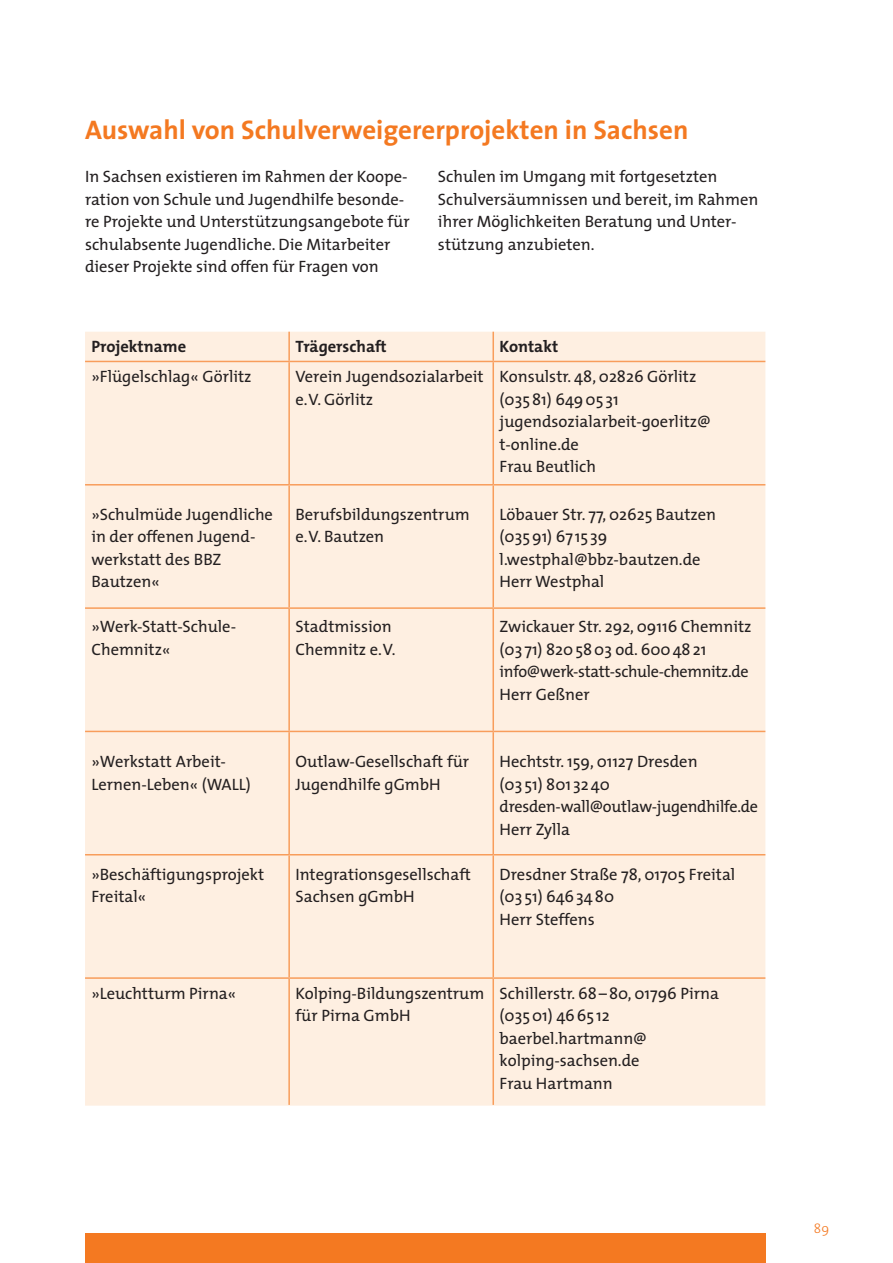
<style>
.page{position:relative;width:893px;height:1263px;background:#fff}
.page>*{position:absolute;margin:0;border:0;box-sizing:border-box;transform-origin:0 0}
.t1{font:700 27px "The Sans";color:#f47921}
.t2{font:16.5px/22.5px "The Mix";color:#231f20}
.t3{font:700 16.5px "The Mix";color:#231f20}
.t4{font:300 13.5px "The Sans";color:#f47921}
</style>
<div class="page">
<div style="left:85px;top:1233px;width:680px;height:30px;background:#f47921"></div>
<div style="left:85px;top:332px;width:680px;height:774px;background:#feefe1"></div>
<hr style="left:288px;top:332px;width:2px;height:29px;background:#f89d5b">
<hr style="left:492px;top:332px;width:2px;height:29px;background:#f89d5b">
<hr style="left:85px;top:361px;width:204px;height:1px;background:#f89d5b">
<hr style="left:289px;top:361px;width:204px;height:1px;background:#f89d5b">
<hr style="left:288px;top:362px;width:2px;height:122px;background:#f89d5b">
<hr style="left:493px;top:361px;width:272px;height:1px;background:#f89d5b">
<hr style="left:492px;top:362px;width:2px;height:122px;background:#f89d5b">
<hr style="left:85px;top:484px;width:204px;height:1px;background:#f89d5b">
<hr style="left:289px;top:484px;width:204px;height:1px;background:#f89d5b">
<hr style="left:288px;top:485px;width:2px;height:122px;background:#f89d5b">
<hr style="left:493px;top:484px;width:272px;height:1px;background:#f89d5b">
<hr style="left:492px;top:485px;width:2px;height:122px;background:#f89d5b">
<hr style="left:85px;top:607px;width:204px;height:2px;background:#f89d5b">
<hr style="left:289px;top:607px;width:204px;height:2px;background:#f89d5b">
<hr style="left:288px;top:609px;width:2px;height:122px;background:#f89d5b">
<hr style="left:493px;top:607px;width:272px;height:2px;background:#f89d5b">
<hr style="left:492px;top:609px;width:2px;height:122px;background:#f89d5b">
<hr style="left:85px;top:731px;width:204px;height:1px;background:#f89d5b">
<hr style="left:289px;top:731px;width:204px;height:1px;background:#f89d5b">
<hr style="left:288px;top:732px;width:2px;height:122px;background:#f89d5b">
<hr style="left:493px;top:731px;width:272px;height:1px;background:#f89d5b">
<hr style="left:492px;top:732px;width:2px;height:122px;background:#f89d5b">
<hr style="left:85px;top:854px;width:204px;height:1px;background:#f89d5b">
<hr style="left:289px;top:854px;width:204px;height:1px;background:#f89d5b">
<hr style="left:288px;top:855px;width:2px;height:122px;background:#f89d5b">
<hr style="left:493px;top:854px;width:272px;height:1px;background:#f89d5b">
<hr style="left:492px;top:855px;width:2px;height:122px;background:#f89d5b">
<hr style="left:85px;top:977px;width:204px;height:2px;background:#f89d5b">
<hr style="left:289px;top:977px;width:204px;height:2px;background:#f89d5b">
<hr style="left:288px;top:979px;width:2px;height:126px;background:#f89d5b">
<hr style="left:493px;top:977px;width:272px;height:2px;background:#f89d5b">
<hr style="left:492px;top:979px;width:2px;height:126px;background:#f89d5b">
<h1 class="t1" style="left:85px;top:107px;width:605px">Auswahl von Schulverweigererprojekten in Sachsen</h1>
<p class="t2" style="left:85px;top:165px;width:326px">In Sachsen existieren im Rahmen der Koope&shy;ration von Schule und Jugendhilfe besonde&shy;re Projekte und Unterstützungsangebote für schulabsente Jugendliche. Die Mitarbeiter dieser Projekte sind offen für Fragen von</p>
<p class="t2" style="left:438px;top:165px;width:322px">Schulen im Umgang mit fortgesetzten Schulversäumnissen und bereit, im Rahmen ihrer Möglichkeiten Beratung und Unter&shy;stützung anzubieten.</p>
<p class="t3" style="left:91px;top:333px;width:96px">Projektname</p>
<p class="t3" style="left:296px;top:333px;width:93px">Trägerschaft</p>
<p class="t3" style="left:500px;top:333px;width:60px">Kontakt</p>
<p class="t2" style="left:91px;top:365px;width:162px">»Flügelschlag« Görlitz</p>
<p class="t2" style="left:296px;top:365px;width:190px">Verein Jugendsozialarbeit e.V. Görlitz</p>
<p class="t2" style="left:500px;top:365px;width:213px">Konsulstr. 48, 02826 Görlitz (03581) 64905 31 jugendsozialarbeit-goerlitz@ t-online.de<br>Frau Beutlich</p>
<p class="t2" style="left:91px;top:502px;width:183px">»Schulmüde Jugend-liche in der offenen Jugend&shy;werkstatt des BBZ<br>Bautzen«</p>
<p class="t2" style="left:296px;top:502px;width:176px">Berufsbildungszentrum e.V. Bautzen</p>
<p class="t2" style="left:500px;top:502px;width:218px">Löbauer Str. 77, 02625 Bautzen (03591) 67 15 39 l.westphal@bbz-bautzen.de<br>Herr Westphal</p>
<p class="t2" style="left:91px;top:615px;width:146px">»Werk-Statt-Schule-<br>Chemnitz«</p>
<p class="t2" style="left:296px;top:615px;width:101px">Stadtmission<br>Chemnitz e.V.</p>
<p class="t2" style="left:500px;top:615px;width:253px">Zwickauer Str. 292, 09116 Chemnitz (03 71) 8205803 od. 6004821 info@werk-statt-schule-chemnitz.de<br>Herr Geßner</p>
<p class="t2" style="left:91px;top:750px;width:161px">»Werkstatt Arbeit-<br>Lernen-Leben« (WALL)</p>
<p class="t2" style="left:296px;top:750px;width:175px">Outlaw-Gesellschaft für<br>Jugendhilfe gGmbH</p>
<p class="t2" style="left:500px;top:750px;width:260px">Hechtstr. 159, 01127 Dresden<br>(03 51) 801 3240 dresden-wall@outlaw-jugendhilfe.de<br>Herr Zylla</p>
<p class="t2" style="left:91px;top:862px;width:174px">»Beschäftigungsprojekt<br>Freital«</p>
<p class="t2" style="left:296px;top:862px;width:177px">Integrationsgesellschaft<br>Sachsen gGmbH</p>
<p class="t2" style="left:500px;top:862px;width:237px">Dresdner Straße 78, 01705 Freital (03 51) 6463480<br>Herr Steffens</p>
<p class="t2" style="left:91px;top:981px;width:146px">»Leuchtturm Pirna«</p>
<p class="t2" style="left:296px;top:981px;width:190px">Kolping-Bildungszentrum für Pirna GmbH</p>
<p class="t2" style="left:500px;top:981px;width:221px">Schillerstr. 68–80, 01796 Pirna (03501) 4665 12 baerbel.hartmann@ kolping-sachsen.de<br>Frau Hartmann</p>
<p class="t4" style="left:814px;top:1217px;width:8px">89</p>
</div>
